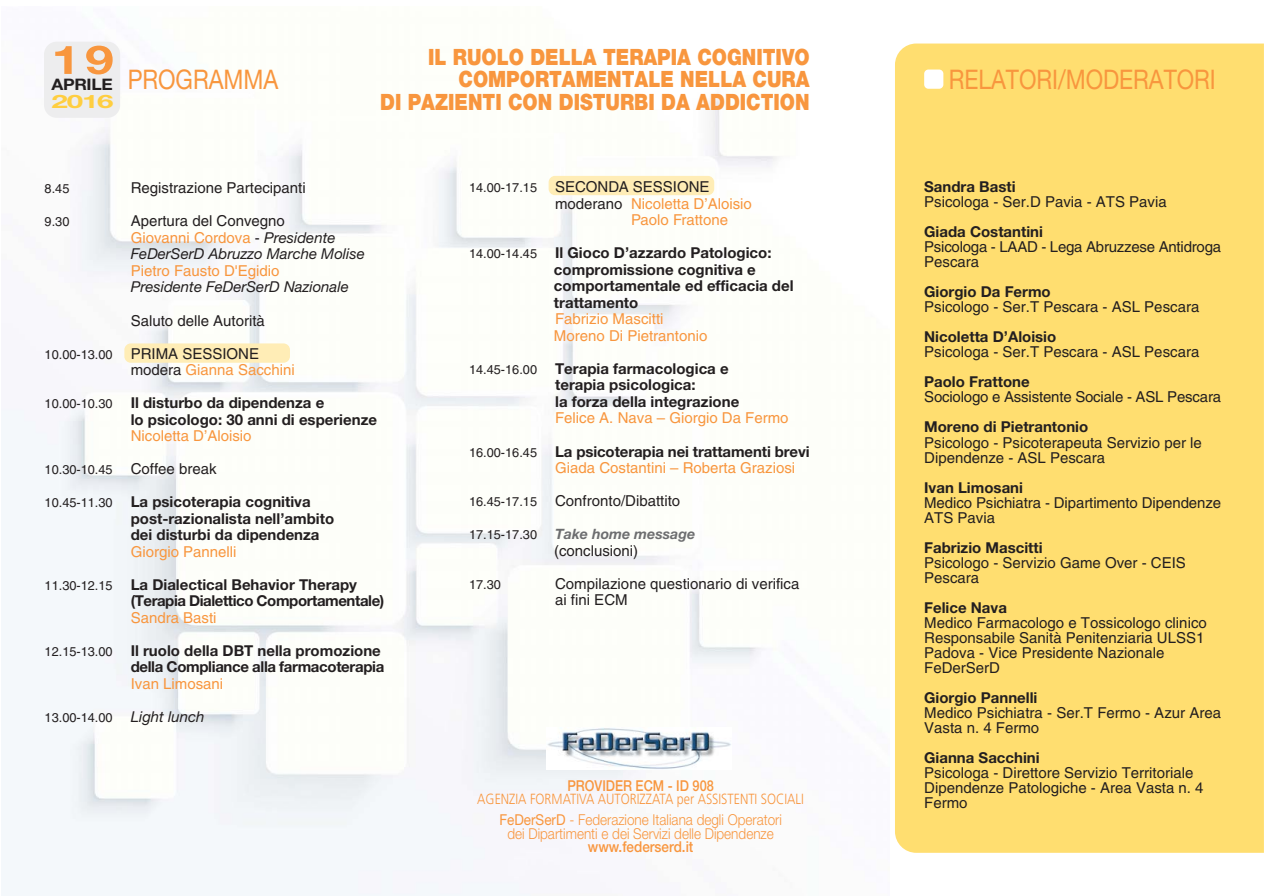
<style>
.page{position:relative;width:1265px;height:896px;background:#fff}
.page>*{position:absolute;margin:0;border:0;box-sizing:border-box;transform-origin:0 0}
.t1{font:700 39.6px "Helvetica Neue";color:#f8963e;scale:1.3 1}
.t2{font:27px "Helvetica Neue";color:#f8963e;scale:.85 1}
.t3{font:900 22.5px/22.5px "Helvetica Neue";color:#f8963e;text-align:right;scale:.85 1}
.t4{font:700 18.45px "Helvetica Neue";color:#ffce40;scale:1.6 1}
.t5{font:700 15.9px "Helvetica Neue";letter-spacing:-.02em;color:#231f20;scale:1.1 1}
.t6{font:15px/15px "Helvetica";color:#231f20}
.t7{font:700 15px/16.5px "Helvetica Neue";color:#231f20}
.t8{font:15px/16.5px "Helvetica";color:#f8963e}
.t9{font:700 15px/16.5px "Helvetica Neue";letter-spacing:-.025em;color:#231f20}
.t10{font:300 15px/13.6px "Helvetica Neue";color:#f8963e;text-align:center;scale:.9 1}
.t11{font:italic 15px "Helvetica Neue";color:#231f20}
.t12{font:500 15px "Helvetica Neue";color:#f8963e;scale:.85 1}
.t13{font:500 15px "Helvetica Neue";color:#f8963e;scale:.9 1}
.t14{font:300 14.7px "Frutiger";color:#f8963e;scale:.85 1}
.t15{font:italic 700 14.25px "Helvetica Neue";color:#6d6e70}
.t16{font:12.75px "Helvetica";color:#231f20}
.s1{color:#f8963e}
.s2{font-family:"Helvetica Neue";font-style:italic}
.s3{font-size:12.75px}
.s4{font-family:"Helvetica";font-weight:400;font-size:12.75px}
.s5{font-size:15px}
.s6{font-family:"Helvetica Neue";font-style:italic;font-size:15px}
.s7{color:#231f20}
.s8{font-weight:400}
</style>
<div class="page">
<img style="left:1px;top:41px;width:776px;height:853px">
<div style="left:895px;top:43px;width:369px;height:809px;background:#ffde70"></div>
<div style="left:44px;top:42px;width:76px;height:76px;background:#ededee;border-radius:13px"></div>
<div style="left:924px;top:69px;width:19px;height:20px;background:#fff;border-radius:4px"></div>
<img style="left:546px;top:726px;width:185px;height:42px">
<div style="left:548px;top:176px;width:166px;height:19px;background:#ffedb6;border-radius:6px"></div>
<div style="left:124px;top:343px;width:166px;height:19px;background:#ffedb6;border-radius:6px"></div>
<h1 class="t1" style="left:51px;top:46px;width:49px">19</h1>
<p class="t5" style="left:51px;top:78px;width:57px">APRILE</p>
<p class="t4" style="left:51px;top:95px;width:40px">2016</p>
<h2 class="t2" style="left:128px;top:70px;width:179px">PROGRAMMA</h2>
<h3 class="t3" style="left:380px;top:47px;width:507px">IL RUOLO DELLA TERAPIA COGNITIVO<br>COMPORTAMENTALE NELLA CURA<br>DI PAZIENTI CON DISTURBI DA ADDICTION</h3>
<p class="t16" style="left:45px;top:184px;width:26px">8.45</p>
<p class="t6" style="left:131px;top:182px;width:177px">Registrazione Partecipanti</p>
<p class="t16" style="left:45px;top:217px;width:26px">9.30</p>
<p class="t6" style="left:131px;top:214px;width:206px;line-height:16.5px">Apertura del Convegno<br><span class="s1">Giovanni Cordova</span> - <span class="s2">Presidente</span></p>
<p class="t11" style="left:131px;top:248px;width:236px">FeDerSerD Abruzzo Marche Molise</p>
<p class="t8" style="left:131px;top:264px;width:150px">Pietro Fausto D'Egidio</p>
<p class="t11" style="left:131px;top:281px;width:220px">Presidente FeDerSerD Nazionale</p>
<p class="t6" style="left:131px;top:314px;width:136px">Saluto delle Autorità</p>
<p class="t6" style="left:131px;top:346px;width:166px;line-height:16.5px;text-indent:-86px"><span class="s3">10.00-13.00</span> PRIMA SESSIONE modera <span class="s1">Gianna Sacchini</span></p>
<p class="t7" style="left:131px;top:395px;width:248px;text-indent:-86px"><span class="s4">10.00-10.30</span> Il disturbo da dipendenza e<br>lo psicologo: 30 anni di esperienze</p>
<p class="t8" style="left:131px;top:429px;width:122px">Nicoletta D’Aloisio</p>
<p class="t16" style="left:45px;top:465px;width:173px">10.30-10.45 <span class="s5">Coffee break</span></p>
<p class="t7" style="left:131px;top:494px;width:205px;text-indent:-86px"><span class="s4">10.45-11.30</span> La psicoterapia cognitiva post-razionalista nell’ambito dei disturbi da dipendenza</p>
<p class="t8" style="left:131px;top:544px;width:107px">Giorgio Pannelli</p>
<p class="t9" style="left:131px;top:577px;width:255px;text-indent:-86px"><span class="s4">11.30-12.15</span> La Dialectical Behavior Therapy (Terapia Dialettico Comportamentale)</p>
<p class="t8" style="left:131px;top:610px;width:87px">Sandra Basti</p>
<p class="t9" style="left:45px;top:643px;width:341px;text-align:right"><span class="s4">12.15-13.00</span> Il ruolo della DBT nella promozione della Compliance alla farmacoterapia</p>
<p class="t8" style="left:131px;top:676px;width:94px">Ivan Limosani</p>
<p class="t16" style="left:45px;top:712px;width:161px">13.00-14.00 <span class="s6">Light lunch</span></p>
<p class="t6" style="left:469px;top:181px;width:242px"><span class="s3">14.00-17.15</span> SECONDA SESSIONE</p>
<p class="t8" style="left:555px;top:196px;width:198px"><span class="s7">moderano</span> Nicoletta D’Aloisio</p>
<p class="t8" style="left:631px;top:213px;width:98px">Paolo Frattone</p>
<p class="t7" style="left:554px;top:246px;width:241px;text-indent:-85px"><span class="s4">14.00-14.45</span> Il Gioco D’azzardo Patologico: compromissione cognitiva e comportamentale ed efficacia del trattamento</p>
<p class="t8" style="left:554px;top:312px;width:155px">Fabrizio Mascitti<br>Moreno Di Pietrantonio</p>
<p class="t7" style="left:555px;top:361px;width:186px;text-indent:-86px"><span class="s4">14.45-16.00</span> Terapia farmacologica e terapia psicologica:<br>la forza della integrazione</p>
<p class="t8" style="left:555px;top:411px;width:235px">Felice A. Nava – Giorgio Da Fermo</p>
<p class="t7" style="left:469px;top:444px;width:342px"><span class="s4">16.00-16.45</span> La psicoterapia nei trattamenti brevi</p>
<p class="t8" style="left:555px;top:460px;width:242px">Giada Costantini – Roberta Graziosi</p>
<p class="t6" style="left:469px;top:494px;width:213px"><span class="s3">16.45-17.15</span> Confronto/Dibattito</p>
<p class="t16" style="left:469px;top:529px;width:70px">17.15-17.30</p>
<p class="t15" style="left:555px;top:528px;width:142px">Take home message</p>
<p class="t6" style="left:554px;top:544px;width:86px">(conclusioni)</p>
<p class="t16" style="left:469px;top:579px;width:33px">17.30</p>
<p class="t6" style="left:555px;top:576px;width:246px;line-height:16.5px">Compilazione questionario di verifica ai fini ECM</p>
<p class="t12" style="left:567px;top:779px;width:174px">PROVIDER ECM - ID 908</p>
<p class="t14" style="left:477px;top:792px;width:386px">AGENZIA FORMATIVA AUTORIZZATA per ASSISTENTI SOCIALI</p>
<p class="t10" style="left:499px;top:814px;width:315px"><span class="s8">FeDerSerD</span> - Federazione Italiana degli Operatori dei Dipartimenti e dei Servizi delle Dipendenze</p>
<p class="t13" style="left:588px;top:841px;width:119px">www.federserd.it</p>
<h2 class="t2" style="left:948px;top:69px;width:316px">RELATORI/MODERATORI</h2>
<p class="t7" style="left:924px;top:180px;width:93px">Sandra Basti</p>
<p class="t6" style="left:924px;top:196px;width:244px">Psicologa - Ser.D Pavia - ATS Pavia</p>
<p class="t7" style="left:924px;top:225px;width:120px">Giada Costantini</p>
<p class="t6" style="left:924px;top:241px;width:298px">Psicologa - LAAD - Lega Abruzzese Antidroga<br>Pescara</p>
<p class="t7" style="left:924px;top:285px;width:128px">Giorgio Da Fermo</p>
<p class="t6" style="left:924px;top:301px;width:277px">Psicologo - Ser.T Pescara - ASL Pescara</p>
<p class="t7" style="left:924px;top:330px;width:134px">Nicoletta D’Aloisio</p>
<p class="t6" style="left:924px;top:346px;width:277px">Psicologa - Ser.T Pescara - ASL Pescara</p>
<p class="t7" style="left:924px;top:375px;width:107px">Paolo Frattone</p>
<p class="t6" style="left:924px;top:391px;width:298px">Sociologo e Assistente Sociale - ASL Pescara</p>
<p class="t7" style="left:924px;top:420px;width:166px">Moreno di Pietrantonio</p>
<p class="t6" style="left:924px;top:436px;width:279px">Psicologo - Psicoterapeuta Servizio per le<br>Dipendenze - ASL Pescara</p>
<p class="t7" style="left:924px;top:480px;width:100px">Ivan Limosani</p>
<p class="t6" style="left:924px;top:496px;width:298px">Medico Psichiatra - Dipartimento Dipendenze<br>ATS Pavia</p>
<p class="t7" style="left:924px;top:540px;width:120px">Fabrizio Mascitti</p>
<p class="t6" style="left:924px;top:556px;width:263px">Psicologo - Servizio Game Over - CEIS<br>Pescara</p>
<p class="t7" style="left:924px;top:600px;width:84px">Felice Nava</p>
<p class="t6" style="left:924px;top:616px;width:284px">Medico Farmacologo e Tossicologo clinico<br>Responsabile Sanità Penitenziaria ULSS1<br>Padova - Vice Presidente Nazionale<br>FeDerSerD</p>
<p class="t7" style="left:924px;top:690px;width:115px">Giorgio Pannelli</p>
<p class="t6" style="left:924px;top:706px;width:298px">Medico Psichiatra - Ser.T Fermo - Azur Area<br>Vasta n. 4 Fermo</p>
<p class="t7" style="left:924px;top:750px;width:117px">Gianna Sacchini</p>
<p class="t6" style="left:924px;top:766px;width:281px">Psicologa - Direttore Servizio Territoriale<br>Dipendenze Patologiche - Area Vasta n. 4<br>Fermo</p>
</div>
